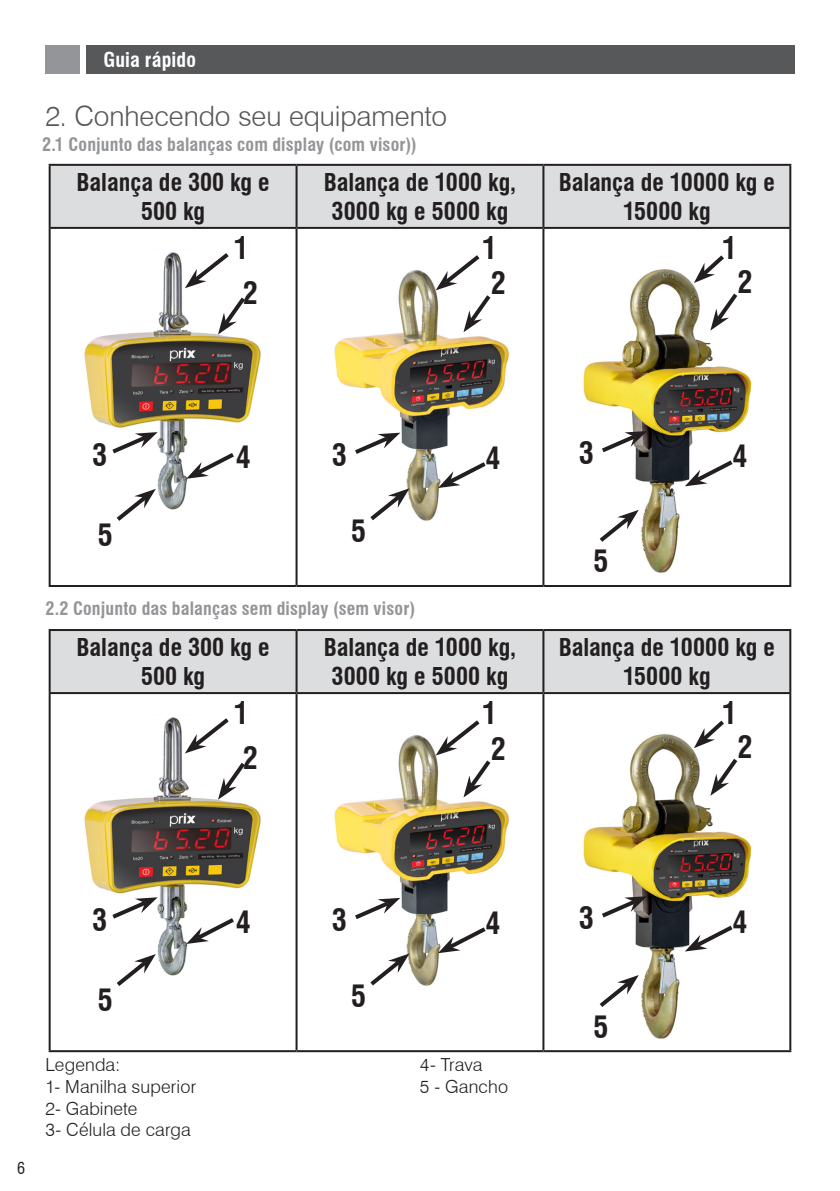
<style>
.page{position:relative;width:840px;height:1191px;background:#fff}
.page>*{position:absolute;margin:0;border:0;box-sizing:border-box;transform-origin:0 0}
.Texto{font:700 condensed 30px "Swiss 721 BT";color:#231f20}
.SuperTítulo{font:300 28px "Swiss 721 BT";letter-spacing:-.005em;color:#57585a}
.Texto-2{font:700 condensed 24px/28.8px "Swiss 721 BT";color:#231f20;text-align:center}
.t1{font:700 condensed 20px "Swiss 721 BT";letter-spacing:.005em;color:#fff}
.SubTítulo{font:700 condensed 18px "Swiss 721 BT";letter-spacing:.01em;color:#939598}
.Texto-3{font:300 18px "Swiss 721 BT";letter-spacing:.01em;color:#231f20}
.t2{font:condensed 16px "Swiss 721 BT";color:#231f20}
</style>
<div class="page">
<div style="left:86px;top:45px;width:708px;height:29px;background:#57585a"></div>
<div style="left:45px;top:45px;width:35px;height:29px;background:#939598"></div>
<div style="left:51px;top:166px;width:737px;height:61px;background:#dcdddf"></div>
<hr style="left:49px;top:164px;width:247px;height:2px;background:#231f20">
<hr style="left:49px;top:166px;width:2px;height:61px;background:#231f20">
<hr style="left:296px;top:164px;width:247px;height:2px;background:#231f20">
<hr style="left:295px;top:166px;width:2px;height:61px;background:#231f20">
<hr style="left:543px;top:164px;width:247px;height:2px;background:#231f20">
<hr style="left:542px;top:166px;width:2px;height:61px;background:#231f20">
<hr style="left:788px;top:166px;width:2px;height:61px;background:#231f20">
<hr style="left:49px;top:227px;width:247px;height:2px;background:#231f20">
<hr style="left:49px;top:229px;width:2px;height:356px;background:#231f20">
<hr style="left:296px;top:227px;width:247px;height:2px;background:#231f20">
<hr style="left:295px;top:229px;width:2px;height:356px;background:#231f20">
<hr style="left:543px;top:227px;width:247px;height:2px;background:#231f20">
<hr style="left:542px;top:229px;width:2px;height:356px;background:#231f20">
<hr style="left:788px;top:229px;width:2px;height:356px;background:#231f20">
<hr style="left:49px;top:585px;width:247px;height:2px;background:#231f20">
<hr style="left:296px;top:585px;width:247px;height:2px;background:#231f20">
<hr style="left:543px;top:585px;width:247px;height:2px;background:#231f20">
<img style="left:84px;top:252px;width:177px;height:258px">
<svg style="left:112px;top:489px;width:44px;height:32px"></svg>
<svg style="left:185px;top:252px;width:64px;height:82px"></svg>
<svg style="left:186px;top:449px;width:52px;height:30px"></svg>
<svg style="left:108px;top:432px;width:50px;height:25px"></svg>
<img style="left:334px;top:270px;width:175px;height:251px">
<svg style="left:366px;top:488px;width:43px;height:33px"></svg>
<svg style="left:435px;top:255px;width:59px;height:77px"></svg>
<svg style="left:437px;top:458px;width:53px;height:30px"></svg>
<svg style="left:350px;top:433px;width:50px;height:24px"></svg>
<img style="left:583px;top:269px;width:169px;height:304px">
<svg style="left:595px;top:510px;width:43px;height:36px"></svg>
<svg style="left:693px;top:255px;width:35px;height:28px"></svg>
<svg style="left:710px;top:289px;width:30px;height:41px"></svg>
<svg style="left:684px;top:457px;width:52px;height:29px"></svg>
<svg style="left:597px;top:431px;width:50px;height:25px"></svg>
<div style="left:51px;top:631px;width:737px;height:61px;background:#dcdddf"></div>
<hr style="left:49px;top:629px;width:247px;height:2px;background:#231f20">
<hr style="left:49px;top:631px;width:2px;height:61px;background:#231f20">
<hr style="left:296px;top:629px;width:247px;height:2px;background:#231f20">
<hr style="left:295px;top:631px;width:2px;height:61px;background:#231f20">
<hr style="left:543px;top:629px;width:247px;height:2px;background:#231f20">
<hr style="left:542px;top:631px;width:2px;height:61px;background:#231f20">
<hr style="left:788px;top:631px;width:2px;height:61px;background:#231f20">
<hr style="left:49px;top:692px;width:247px;height:2px;background:#231f20">
<hr style="left:49px;top:694px;width:2px;height:356px;background:#231f20">
<hr style="left:296px;top:692px;width:247px;height:2px;background:#231f20">
<hr style="left:295px;top:694px;width:2px;height:356px;background:#231f20">
<hr style="left:543px;top:692px;width:247px;height:2px;background:#231f20">
<hr style="left:542px;top:694px;width:2px;height:356px;background:#231f20">
<hr style="left:788px;top:694px;width:2px;height:356px;background:#231f20">
<hr style="left:49px;top:1050px;width:247px;height:2px;background:#231f20">
<hr style="left:296px;top:1050px;width:247px;height:2px;background:#231f20">
<hr style="left:543px;top:1050px;width:247px;height:2px;background:#231f20">
<img style="left:84px;top:717px;width:177px;height:259px">
<svg style="left:112px;top:954px;width:44px;height:32px"></svg>
<svg style="left:185px;top:717px;width:64px;height:82px"></svg>
<svg style="left:186px;top:914px;width:52px;height:30px"></svg>
<svg style="left:108px;top:897px;width:50px;height:25px"></svg>
<img style="left:334px;top:735px;width:175px;height:251px">
<svg style="left:366px;top:953px;width:43px;height:33px"></svg>
<svg style="left:435px;top:720px;width:59px;height:77px"></svg>
<svg style="left:437px;top:923px;width:53px;height:30px"></svg>
<svg style="left:350px;top:898px;width:50px;height:24px"></svg>
<img style="left:583px;top:734px;width:169px;height:305px">
<svg style="left:595px;top:975px;width:43px;height:36px"></svg>
<svg style="left:693px;top:720px;width:35px;height:28px"></svg>
<svg style="left:710px;top:754px;width:30px;height:42px"></svg>
<svg style="left:684px;top:922px;width:52px;height:29px"></svg>
<svg style="left:597px;top:896px;width:50px;height:25px"></svg>
<p class="t1" style="left:103px;top:47px;width:94px">Guia rápido</p>
<p class="SuperTítulo" style="left:45px;top:99px;width:403px">2. Conhecendo seu equipamento</p>
<p class="SubTítulo" style="left:42px;top:134px;width:376px">2.1 Conjunto das balanças com display (com visor))</p>
<p class="Texto-2" style="left:76px;top:168px;width:194px">Balança de 300 kg e<br>500 kg</p>
<p class="Texto-2" style="left:323px;top:168px;width:194px">Balança de 1000 kg,<br>3000 kg e 5000 kg</p>
<p class="Texto-2" style="left:558px;top:168px;width:218px">Balança de 10000 kg e<br>15000 kg</p>
<p class="Texto" style="left:234px;top:230px;width:16px">1</p>
<p class="Texto" style="left:243px;top:275px;width:16px">2</p>
<p class="Texto" style="left:482px;top:230px;width:16px">1</p>
<p class="Texto" style="left:490px;top:265px;width:16px">2</p>
<p class="Texto" style="left:721px;top:230px;width:16px">1</p>
<p class="Texto" style="left:737px;top:264px;width:16px">2</p>
<p class="Texto" style="left:92px;top:437px;width:16px">3</p>
<p class="Texto" style="left:98px;top:517px;width:16px">5</p>
<p class="Texto" style="left:236px;top:439px;width:16px">4</p>
<p class="Texto" style="left:331px;top:437px;width:16px">3</p>
<p class="Texto" style="left:351px;top:513px;width:16px">5</p>
<p class="SubTítulo" style="left:45px;top:597px;width:371px">2.2 Conjunto das balanças sem display (sem visor)</p>
<p class="Texto" style="left:485px;top:440px;width:16px">4</p>
<p class="Texto" style="left:578px;top:435px;width:16px">3</p>
<p class="Texto" style="left:593px;top:543px;width:16px">5</p>
<p class="Texto" style="left:732px;top:438px;width:16px">4</p>
<p class="Texto-2" style="left:76px;top:633px;width:194px">Balança de 300 kg e<br>500 kg</p>
<p class="Texto-2" style="left:323px;top:633px;width:194px">Balança de 1000 kg,<br>3000 kg e 5000 kg</p>
<p class="Texto-2" style="left:558px;top:633px;width:218px">Balança de 10000 kg e<br>15000 kg</p>
<p class="Texto" style="left:234px;top:695px;width:16px">1</p>
<p class="Texto" style="left:243px;top:740px;width:16px">2</p>
<p class="Texto" style="left:482px;top:695px;width:16px">1</p>
<p class="Texto" style="left:490px;top:730px;width:16px">2</p>
<p class="Texto" style="left:721px;top:695px;width:16px">1</p>
<p class="Texto" style="left:737px;top:729px;width:16px">2</p>
<p class="Texto" style="left:92px;top:902px;width:16px">3</p>
<p class="t2" style="left:17px;top:1159px;width:9px">6</p>
<p class="Texto" style="left:98px;top:982px;width:16px">5</p>
<p class="Texto-3" style="left:45px;top:1054px;width:76px">Legenda:</p>
<p class="Texto-3" style="left:45px;top:1075px;width:152px">1- Manilha superior</p>
<p class="Texto-3" style="left:45px;top:1097px;width:94px">2- Gabinete</p>
<p class="Texto-3" style="left:45px;top:1118px;width:147px">3- Célula de carga</p>
<p class="Texto" style="left:236px;top:904px;width:16px">4</p>
<p class="Texto" style="left:331px;top:902px;width:16px">3</p>
<p class="Texto" style="left:351px;top:978px;width:16px">5</p>
<p class="Texto" style="left:485px;top:905px;width:16px">4</p>
<p class="Texto-3" style="left:420px;top:1054px;width:64px">4- Trava</p>
<p class="Texto-3" style="left:420px;top:1075px;width:89px">5 - Gancho</p>
<p class="Texto" style="left:578px;top:900px;width:16px">3</p>
<p class="Texto" style="left:593px;top:1008px;width:16px">5</p>
<p class="Texto" style="left:732px;top:903px;width:16px">4</p>
</div>
